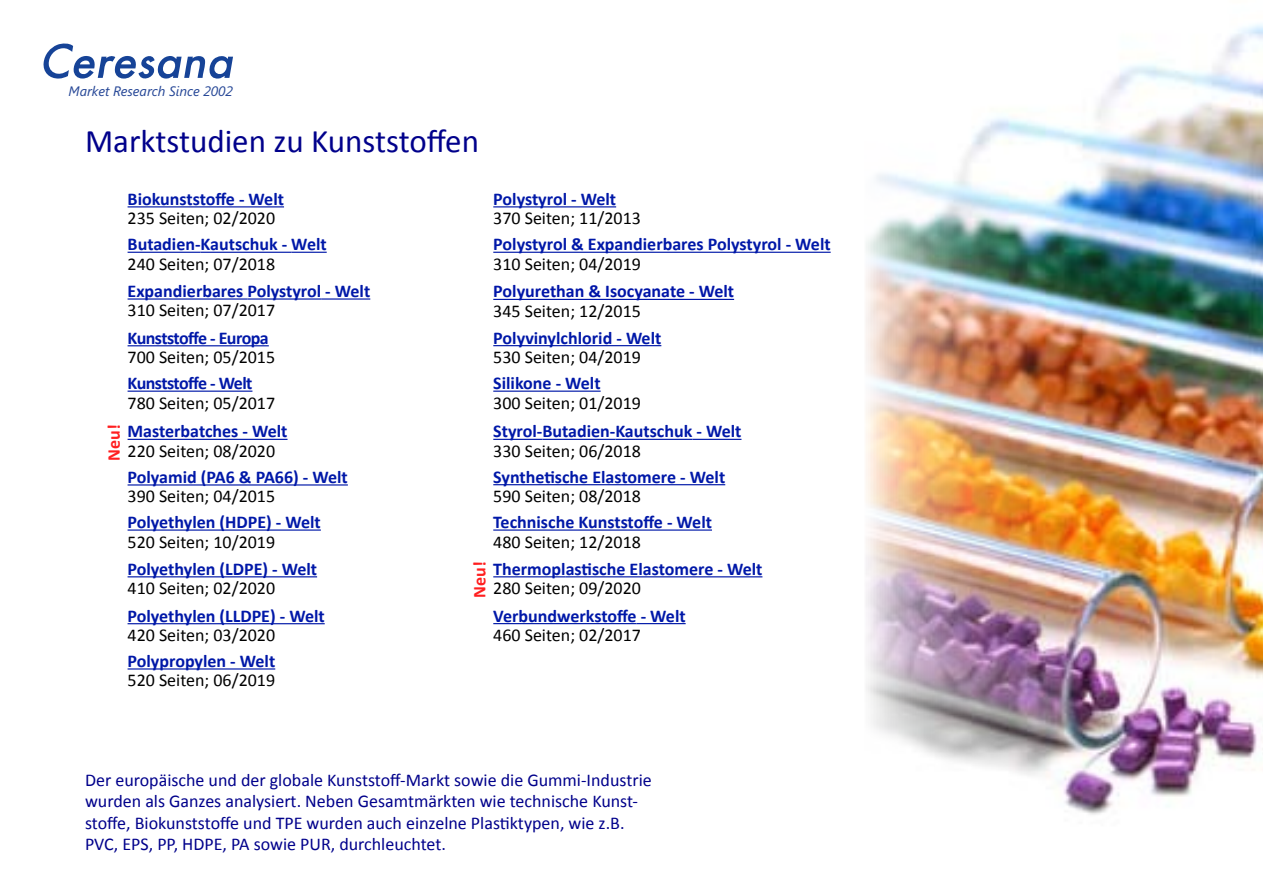
<style>
.page{position:relative;width:1263px;height:893px;background:#fff}
.page>*{position:absolute;margin:0;border:0;box-sizing:border-box;transform-origin:0 0}
.t1{font:33px "Calibri";color:#00008b}
.t2{font:700 18px "Calibri";color:#0018a8}
.t3{font:18px "Calibri";color:#000}
.t4{font:18px/21.6px "Calibri";color:#00008b}
.t5{font:700 18px "Calibri";letter-spacing:-.03em;color:#0018a8}
.t6{font:700 18px "Calibri";color:#0015a8}
.t7{font:700 18px "Calibri";color:#ff1f20}
.t8{font:italic 13.65px "Segoe UI";color:#254696}
</style>
<div class="page">
<svg style="left:43px;top:43px;width:190px;height:36px"></svg>
<hr style="left:128px;top:252px;width:73px;height:1px;background:#0018a8">
<hr style="left:201px;top:252px;width:90px;height:1px;background:#0018a8">
<hr style="left:291px;top:252px;width:36px;height:1px;background:#0018a8">
<hr style="left:128px;top:206px;width:156px;height:1px;background:#0018a8">
<hr style="left:128px;top:576px;width:189px;height:1px;background:#0018a8">
<hr style="left:128px;top:668px;width:147px;height:2px;background:#0018a8">
<hr style="left:128px;top:298px;width:119px;height:2px;background:#0018a8">
<hr style="left:247px;top:298px;width:74px;height:2px;background:#0018a8">
<hr style="left:321px;top:298px;width:49px;height:2px;background:#0018a8">
<hr style="left:128px;top:529px;width:193px;height:2px;background:#0018a8">
<hr style="left:493px;top:299px;width:241px;height:1px;background:#0015a8">
<hr style="left:128px;top:623px;width:197px;height:1px;background:#0018a8">
<hr style="left:493px;top:206px;width:123px;height:1px;background:#0018a8">
<hr style="left:493px;top:391px;width:108px;height:1px;background:#0018a8">
<hr style="left:493px;top:345px;width:168px;height:1px;background:#0018a8">
<hr style="left:128px;top:484px;width:220px;height:2px;background:#0018a8">
<hr style="left:128px;top:391px;width:124px;height:1px;background:#0018a8">
<hr style="left:128px;top:345px;width:141px;height:1px;background:#0018a8">
<hr style="left:128px;top:439px;width:159px;height:1px;background:#0018a8">
<hr style="left:493px;top:439px;width:49px;height:1px;background:#0018a8">
<hr style="left:542px;top:439px;width:73px;height:1px;background:#0018a8">
<hr style="left:615px;top:439px;width:77px;height:1px;background:#0018a8">
<hr style="left:692px;top:439px;width:49px;height:1px;background:#0018a8">
<hr style="left:493px;top:529px;width:219px;height:2px;background:#0018a8">
<hr style="left:493px;top:576px;width:73px;height:1px;background:#0018a8">
<hr style="left:566px;top:576px;width:196px;height:1px;background:#0018a8">
<hr style="left:493px;top:623px;width:144px;height:1px;background:#0018a8">
<hr style="left:637px;top:623px;width:49px;height:1px;background:#0018a8">
<hr style="left:493px;top:484px;width:232px;height:1px;background:#0018a8">
<img style="left:866px;top:24px;width:397px;height:791px">
<hr style="left:493px;top:252px;width:338px;height:1px;background:#0018a8">
<p class="t8" style="left:68px;top:82px;width:166px">Market Research Since 2002</p>
<h1 class="t1" style="left:85px;top:120px;width:395px">Marktstudien zu Kunststoffen</h1>
<p class="t2" style="left:128px;top:187px;width:158px">Biokunststoffe - Welt</p>
<p class="t3" style="left:128px;top:207px;width:149px">235 Seiten; 02/2020</p>
<p class="t2" style="left:493px;top:187px;width:124px">Polystyrol - Welt</p>
<p class="t3" style="left:493px;top:207px;width:149px">370 Seiten; 11/2013</p>
<p class="t2" style="left:128px;top:233px;width:201px">Butadien-Kautschuk - Welt</p>
<p class="t3" style="left:128px;top:252px;width:149px">240 Seiten; 07/2018</p>
<p class="t2" style="left:493px;top:233px;width:339px">Polystyrol &amp; Expandierbares Polystyrol - Welt</p>
<p class="t3" style="left:493px;top:252px;width:149px">310 Seiten; 04/2019</p>
<p class="t2" style="left:128px;top:279px;width:244px">Expandierbares Polystyrol - Welt</p>
<p class="t3" style="left:128px;top:299px;width:149px">310 Seiten; 07/2017</p>
<p class="t6" style="left:493px;top:280px;width:242px">Polyurethan &amp; Isocyanate - Welt</p>
<p class="t3" style="left:493px;top:299px;width:149px">345 Seiten; 12/2015</p>
<p class="t5" style="left:128px;top:326px;width:143px">Kunststoffe - Europa</p>
<p class="t3" style="left:128px;top:346px;width:149px">700 Seiten; 05/2015</p>
<p class="t2" style="left:493px;top:326px;width:170px">Polyvinylchlorid - Welt</p>
<p class="t3" style="left:493px;top:346px;width:149px">530 Seiten; 04/2019</p>
<p class="t5" style="left:128px;top:372px;width:126px">Kunststoffe - Welt</p>
<p class="t3" style="left:128px;top:391px;width:149px">780 Seiten; 05/2017</p>
<p class="t2" style="left:493px;top:372px;width:109px">Silikone - Welt</p>
<p class="t3" style="left:493px;top:391px;width:149px">300 Seiten; 01/2019</p>
<p class="t7" style="left:102px;top:461px;width:38px;rotate:-90deg">Neu!</p>
<p class="t2" style="left:128px;top:420px;width:161px">Masterbatches - Welt</p>
<p class="t3" style="left:128px;top:439px;width:149px">220 Seiten; 08/2020</p>
<p class="t2" style="left:493px;top:420px;width:250px">Styrol-Butadien-Kautschuk - Welt</p>
<p class="t3" style="left:493px;top:439px;width:149px">330 Seiten; 06/2018</p>
<p class="t2" style="left:128px;top:465px;width:222px">Polyamid (PA6 &amp; PA66) - Welt</p>
<p class="t3" style="left:128px;top:485px;width:149px">390 Seiten; 04/2015</p>
<p class="t2" style="left:493px;top:465px;width:233px">Synthetische Elastomere - Welt</p>
<p class="t3" style="left:493px;top:485px;width:149px">590 Seiten; 08/2018</p>
<p class="t2" style="left:128px;top:511px;width:195px">Polyethylen (HDPE) - Welt</p>
<p class="t3" style="left:128px;top:530px;width:149px">520 Seiten; 10/2019</p>
<p class="t2" style="left:128px;top:557px;width:191px">Polyethylen (LDPE) - Welt</p>
<p class="t3" style="left:128px;top:577px;width:149px">410 Seiten; 02/2020</p>
<p class="t2" style="left:128px;top:604px;width:199px">Polyethylen (LLDPE) - Welt</p>
<p class="t3" style="left:128px;top:624px;width:149px">420 Seiten; 03/2020</p>
<p class="t2" style="left:128px;top:649px;width:149px">Polypropylen - Welt</p>
<p class="t3" style="left:128px;top:669px;width:149px">520 Seiten; 06/2019</p>
<p class="t2" style="left:493px;top:511px;width:220px">Technische Kunststoffe - Welt</p>
<p class="t3" style="left:493px;top:530px;width:149px">480 Seiten; 12/2018</p>
<p class="t2" style="left:493px;top:557px;width:271px">Thermoplastische Elastomere - Welt</p>
<p class="t3" style="left:493px;top:577px;width:149px">280 Seiten; 09/2020</p>
<p class="t2" style="left:493px;top:604px;width:194px">Verbundwerkstoffe - Welt</p>
<p class="t3" style="left:493px;top:624px;width:149px">460 Seiten; 02/2017</p>
<p class="t7" style="left:468px;top:598px;width:38px;rotate:-90deg">Neu!</p>
<p class="t4" style="left:85px;top:769px;width:568px">Der europäische und der globale Kunststoff-Markt sowie die Gummi-Industrie wurden als Ganzes analysiert. Neben Gesamtmärkten wie technische Kunst&shy;stoffe, Biokunststoffe und TPE wurden auch einzelne Plastiktypen, wie z.B.<br>PVC, EPS, PP, HDPE, PA sowie PUR, durchleuchtet.</p>
</div>
